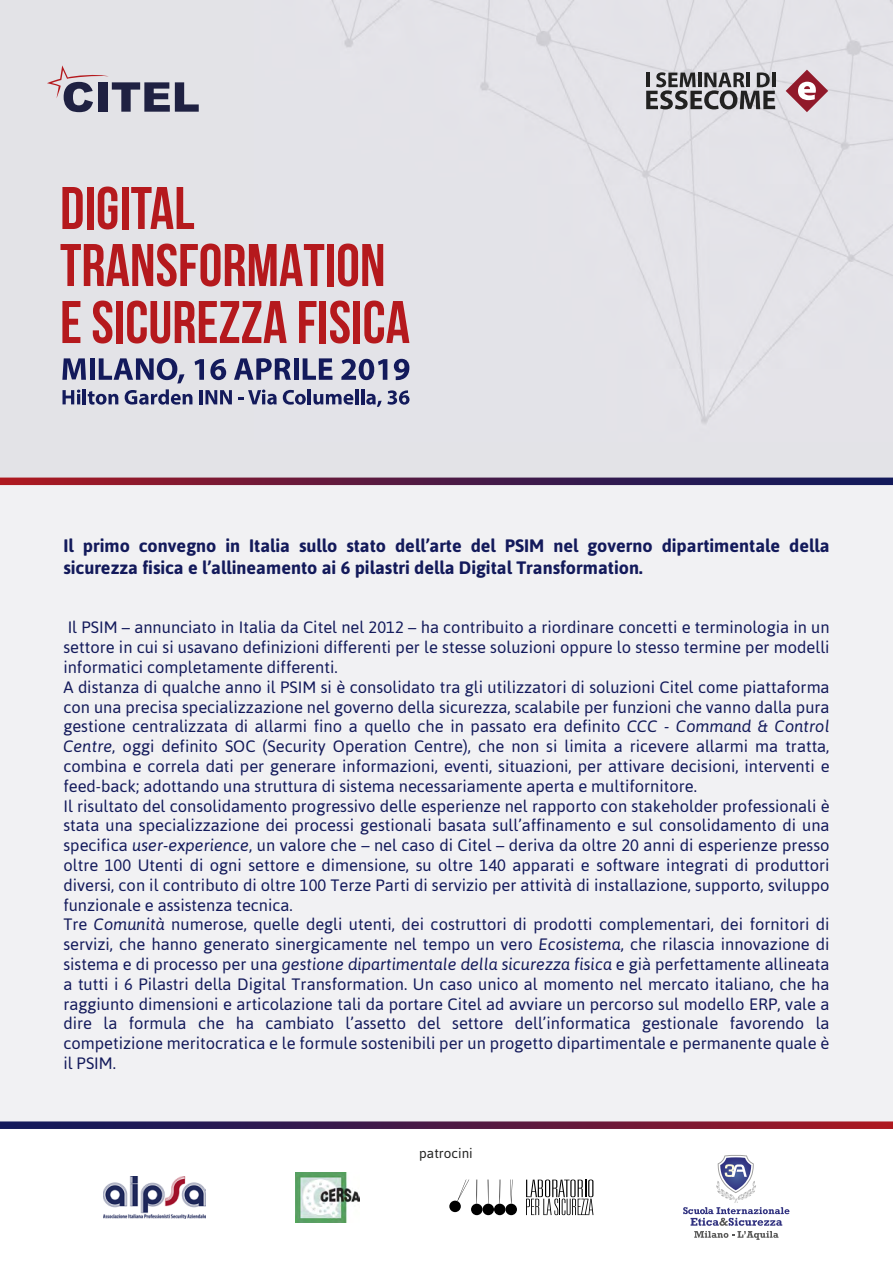
<style>
.page{position:relative;width:893px;height:1263px;background:#fff}
.page>*{position:absolute;margin:0;border:0;box-sizing:border-box;transform-origin:0 0}
.t1{font:700 60px/57px "Bebas Neue";color:#b5191d}
.t2{font:700 18px/21.6px "Asap";color:#131a5b}
.t3{font:16.5px/19.8px "Asap";color:#131a5b}
.t4{font:13.5px "Asap";color:#222221}
.s1{font-style:italic}
</style>
<div class="page">
<div style="left:0;top:0;width:893px;height:482px;background:#e3e3e7"></div>
<img style="left:332px;top:0;width:561px;height:424px">
<div style="left:0;top:481px;width:893px;height:644px;background:#f1f1f3"></div>
<svg style="left:62px;top:358px;width:347px;height:49px"></svg>
<svg style="left:646px;top:72px;width:129px;height:37px"></svg>
<svg style="left:786px;top:70px;width:42px;height:42px"></svg>
<svg style="left:47px;top:65px;width:152px;height:47px"></svg>
<svg style="left:0;top:478px;width:893px;height:7px;background:#531942"></svg>
<svg style="left:0;top:1121px;width:893px;height:8px;background:#5d274d"></svg>
<svg style="left:526px;top:1179px;width:67px;height:36px"></svg>
<div style="left:505px;top:1204px;width:12px;height:11px;background:#000;border-radius:50%"></div>
<div style="left:494px;top:1204px;width:11px;height:11px;background:#000;border-radius:50%"></div>
<div style="left:482px;top:1204px;width:12px;height:11px;background:#000;border-radius:50%"></div>
<div style="left:471px;top:1204px;width:11px;height:11px;background:#000;border-radius:50%"></div>
<div style="left:449px;top:1200px;width:12px;height:12px;background:#000;border-radius:50%"></div>
<svg style="left:457px;top:1179px;width:12px;height:22px"></svg>
<svg style="left:476px;top:1179px;width:1px;height:25px"></svg>
<svg style="left:488px;top:1179px;width:1px;height:25px"></svg>
<svg style="left:499px;top:1179px;width:1px;height:25px"></svg>
<svg style="left:510px;top:1179px;width:2px;height:25px"></svg>
<img style="left:103px;top:1176px;width:102px;height:42px">
<img style="left:295px;top:1172px;width:64px;height:50px">
<svg style="left:683px;top:1155px;width:106px;height:85px"></svg>
<h1 class="t1" style="left:60px;top:179px;width:352px">DIGITAL<br>TRANSFORMATION<br>E SICUREZZA FISICA</h1>
<p class="t2" style="left:63px;top:535px;width:768px">Il primo convegno in Italia sullo stato dell’arte del PSIM nel governo dipartimentale della sicurezza fisica e l’allineamento ai 6 pilastri della Digital Transformation.</p>
<p class="t3" style="left:63px;top:617px;width:768px">Il PSIM – annunciato in Italia da Citel nel 2012 – ha contribuito a riordinare concetti e terminologia in un settore in cui si usavano definizioni differenti per le stesse soluzioni oppure lo stesso termine per modelli informatici completamente differenti.<br>A distanza di qualche anno il PSIM si è consolidato tra gli utilizzatori di soluzioni Citel come piattaforma con una precisa specializzazione nel governo della sicurezza, scalabile per funzioni che vanno dalla pura gestione centralizzata di allarmi fino a quello che in passato era definito <span class="s1">CCC - Command &amp; Control Centre</span>, oggi definito SOC (Security Operation Centre), che non si limita a ricevere allarmi ma tratta, combina e correla dati per generare informazioni, eventi, situazioni, per attivare decisioni, interventi e feed-back; adottando una struttura di sistema necessariamente aperta e multifornitore.<br>Il risultato del consolidamento progressivo delle esperienze nel rapporto con stakeholder professionali è stata una specializzazione dei processi gestionali basata sull’affinamento e sul consolidamento di una specifica <span class="s1">user-experience</span>, un valore che – nel caso di Citel – deriva da oltre 20 anni di esperienze presso oltre 100 Utenti di ogni settore e dimensione, su oltre 140 apparati e software integrati di produttori diversi, con il contributo di oltre 100 Terze Parti di servizio per attività di installazione, supporto, sviluppo funzionale e assistenza tecnica.<br>Tre <span class="s1">Comunità</span> numerose, quelle degli utenti, dei costruttori di prodotti complementari, dei fornitori di servizi, che hanno generato sinergicamente nel tempo un vero <span class="s1">Ecosistema</span>, che rilascia innovazione di sistema e di processo per una <span class="s1">gestione dipartimentale della sicurezza fisica</span> e già perfettamente allineata a tutti i 6 Pilastri della Digital Transformation. Un caso unico al momento nel mercato italiano, che ha raggiunto dimensioni e articolazione tali da portare Citel ad avviare un percorso sul modello ERP, vale a dire la formula che ha cambiato l’assetto del settore dell’informatica gestionale favorendo la competizione meritocratica e le formule sostenibili per un progetto dipartimentale e permanente quale è il PSIM.</p>
<p class="t4" style="left:419px;top:1145px;width:55px">patrocini</p>
</div>
